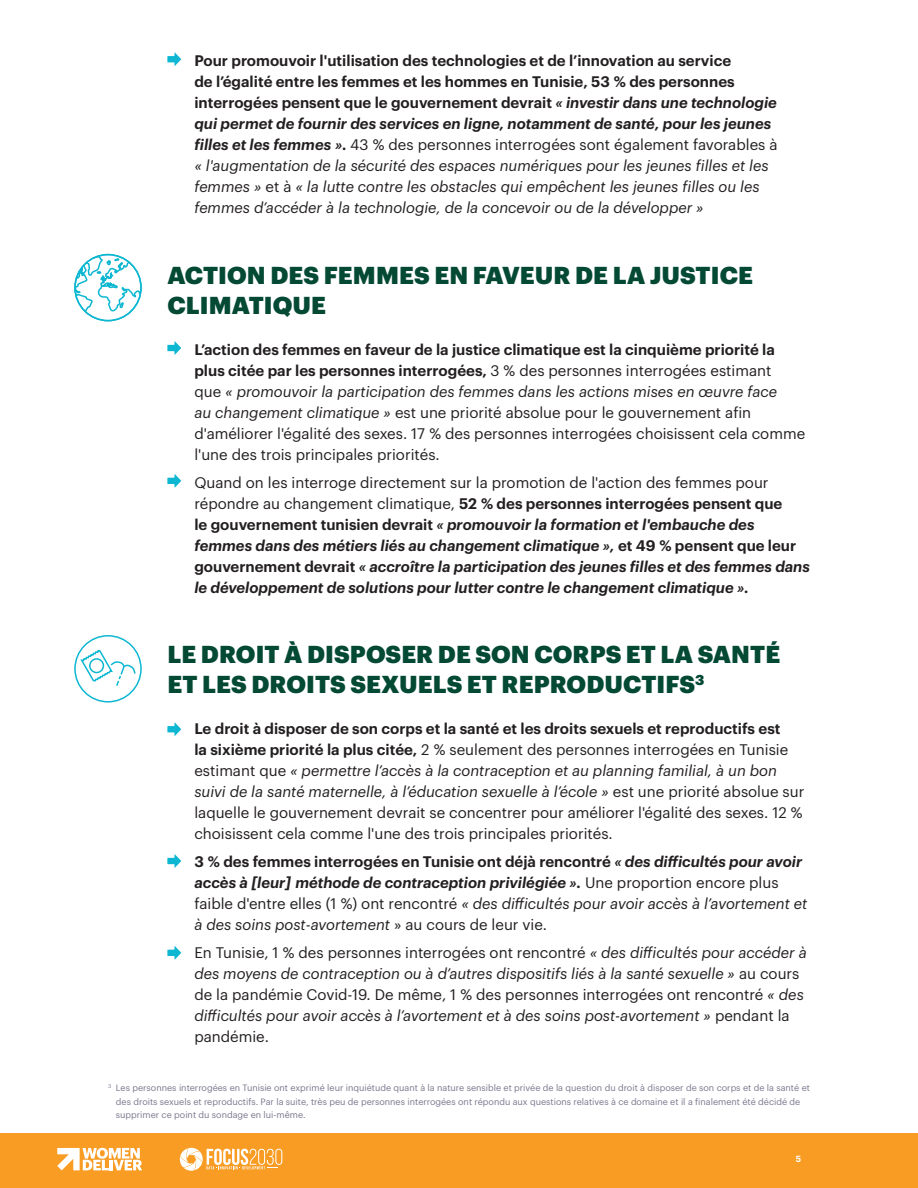
<style>
.page{position:relative;width:918px;height:1188px;background:#fff}
.page>*{position:absolute;margin:0;border:0;box-sizing:border-box;transform-origin:0 0}
.Subhead{font:900 24px/30px "Graphik";letter-spacing:.005em;color:#034933}
.Body{font:15px/21px "Graphik";color:#231f20}
.Body-2{font:italic 15px/21px "Graphik";color:#231f20}
.Body-3{font:italic 600 15px/21px "Graphik";color:#231f20}
.Footnote{font:9px/13.5px "Graphik";color:#7a778d}
.Body-4{font:600 8.7px "Graphik";color:#fff}
.s1{font-weight:600;font-style:normal}
.s2{font-weight:600}
.s3{font-style:normal}
.s4{font-style:italic}
.s5{font-weight:400;font-style:normal}
.s6{font-weight:600;font-style:italic}
</style>
<div class="page">
<div style="left:0;top:1133px;width:918px;height:55px;background:#f89c24"></div>
<svg style="left:179px;top:1148px;width:103px;height:23px"></svg>
<svg style="left:57px;top:1148px;width:85px;height:22px"></svg>
<svg style="left:167px;top:52px;width:14px;height:14px"></svg>
<svg style="left:167px;top:341px;width:14px;height:14px"></svg>
<svg style="left:167px;top:854px;width:14px;height:14px"></svg>
<svg style="left:167px;top:474px;width:14px;height:14px"></svg>
<svg style="left:167px;top:722px;width:14px;height:14px"></svg>
<div style="left:74px;top:635px;width:68px;height:68px;border:2px solid #0db7d2;border-radius:50%"></div>
<svg style="left:79px;top:649px;width:57px;height:39px"></svg>
<svg style="left:75px;top:255px;width:66px;height:66px"></svg>
<div style="left:74px;top:254px;width:68px;height:67px;border:2px solid #0db7d2;border-radius:50%"></div>
<svg style="left:167px;top:946px;width:14px;height:14px"></svg>
<p class="Body-2" style="left:194px;top:49px;width:585px"><span class="s1">Pour promouvoir l'utilisation des technologies et de l’innovation au service<br>de l’égalité entre les femmes et les hommes en Tunisie, 53 % des personnes interrogées pensent que le gouvernement devrait</span> <span class="s2">« investir dans une technologie qui permet de fournir des services en ligne, notamment de santé, pour les jeunes filles et les femmes ».</span> <span class="s3">43 % des personnes interrogées sont également favorables à </span>« l'augmentation de la sécurité des espaces numériques pour les jeunes filles et les femmes » <span class="s3">et à</span> « la lutte contre les obstacles qui empêchent les jeunes filles ou les femmes d’accéder à la technologie, de la concevoir ou de la développer »</p>
<p class="Subhead" style="left:167px;top:258px;width:587px">ACTION DES FEMMES EN FAVEUR DE LA JUSTICE<br>CLIMATIQUE</p>
<p class="Body" style="left:194px;top:338px;width:612px"><span class="s2">L’action des femmes en faveur de la justice climatique est la cinquième priorité la plus citée par les personnes interrogées,</span> 3 % des personnes interrogées estimant<br>que <span class="s4">« promouvoir la participation des femmes dans les actions mises en œuvre face<br>au changement climatique »</span> est une priorité absolue pour le gouvernement afin d'améliorer l'égalité des sexes. 17 % des personnes interrogées choisissent cela comme l'une des trois principales priorités.</p>
<p class="Body-3" style="left:194px;top:470px;width:617px"><span class="s5">Quand on les interroge directement sur la promotion de l'action des femmes pour répondre au changement climatique,</span> <span class="s3">52 % des personnes interrogées pensent que<br>le gouvernement tunisien devrait</span> « promouvoir la formation et l'embauche des femmes dans des métiers liés au changement climatique », <span class="s3">et 49 % pensent que leur gouvernement devrait</span> « accroître la participation des jeunes filles et des femmes dans le développement de solutions pour lutter contre le changement climatique ».</p>
<p class="Subhead" style="left:167px;top:637px;width:614px">LE DROIT À DISPOSER DE SON CORPS ET LA SANTÉ<br>ET LES DROITS SEXUELS ET REPRODUCTIFS<sup>3</sup></p>
<p class="Body" style="left:194px;top:717px;width:611px"><span class="s2">Le droit à disposer de son corps et la santé et les droits sexuels et reproductifs est<br>la sixième priorité la plus citée,</span> 2 % seulement des personnes interrogées en Tunisie estimant que <span class="s4">« permettre l’accès à la contraception et au planning familial, à un bon suivi de la santé maternelle, à l’éducation sexuelle à l’école »</span> est une priorité absolue sur laquelle le gouvernement devrait se concentrer pour améliorer l'égalité des sexes. 12 % choisissent cela comme l'une des trois principales priorités.</p>
<p class="Body" style="left:194px;top:850px;width:614px"><span class="s2">3 % des femmes interrogées en Tunisie ont déjà rencontré</span> <span class="s6">« des difficultés pour avoir accès à [leur] méthode de contraception privilégiée ».</span> Une proportion encore plus faible d'entre elles (1 %) ont rencontré <span class="s4">« des difficultés pour avoir accès à l’avortement et à des soins post-avortement</span> » au cours de leur vie.</p>
<p class="Body-2" style="left:194px;top:941px;width:614px"><span class="s3">En Tunisie, 1 % des personnes interrogées ont rencontré</span> « des difficultés pour accéder à des moyens de contraception ou à d’autres dispositifs liés à la santé sexuelle » <span class="s3">au cours de la pandémie Covid-19. De même, 1 % des personnes interrogées ont rencontré</span> « des difficultés pour avoir accès à l’avortement et à des soins post-avortement » <span class="s3">pendant la pandémie.</span></p>
<p class="Footnote" style="left:116px;top:1081px;width:696px;text-indent:-8px"><sup>3</sup> Les personnes interrogées en Tunisie ont exprimé leur inquiétude quant à la nature sensible et privée de la question du droit à disposer de son corps et de la santé et des droits sexuels et reproductifs. Par la suite, très peu de personnes interrogées ont répondu aux questions relatives à ce domaine et il a finalement été décidé de supprimer ce point du sondage en lui-même.</p>
<p class="Body-4" style="left:796px;top:1152px;width:7px">5</p>
</div>
